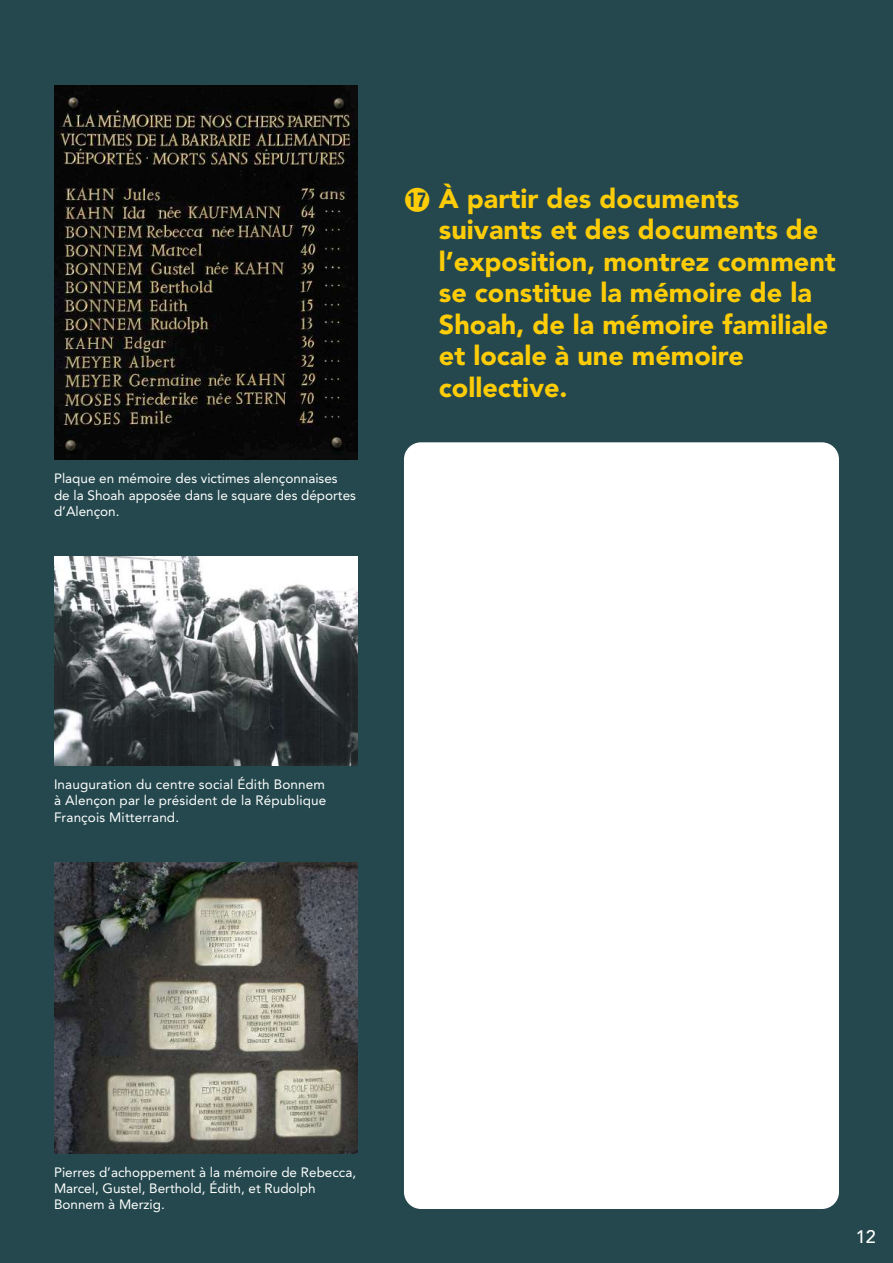
<style>
.page{position:relative;width:893px;height:1263px;background:#24484d}
.page>*{position:absolute;margin:0;border:0;box-sizing:border-box;transform-origin:0 0}
.t1{font:900 27px/31.5px "Avenir LT Std";color:#fecd08}
.t2{font:500 18px "Avenir LT Std";color:#fff}
.t3{font:13.5px/16.2px "Avenir LT Std";color:#fff}
.s1{font-family:"Numerics P04";font-weight:400}
</style>
<div class="page">
<div style="left:404px;top:442px;width:435px;height:767px;background:#fff;border-radius:17px"></div>
<img style="left:54px;top:85px;width:303px;height:375px">
<img style="left:54px;top:862px;width:303px;height:291px">
<img style="left:54px;top:557px;width:303px;height:209px">
<p class="t3" style="left:54px;top:471px;width:303px">Plaque en mémoire des victimes alençonnaises de la Shoah apposée dans le square des déportes d’Alençon.</p>
<h1 class="t1" style="left:439px;top:182px;width:398px;text-indent:-35px"><span class="s1">t</span> À partir des documents suivants et des documents de l’exposition, montrez comment se constitue la mémoire de la<br>Shoah, de la mémoire familiale et locale à une mémoire collective.</h1>
<p class="t3" style="left:54px;top:776px;width:274px;text-align:justify">Inauguration du centre social Édith Bonnem à Alençon par le président de la République François Mitterrand.</p>
<p class="t3" style="left:54px;top:1164px;width:304px">Pierres d’achoppement à la mémoire de Rebecca,<br>Marcel, Gustel, Berthold, Édith, et Rudolph<br>Bonnem à Merzig.</p>
<h2 class="t2" style="left:856px;top:1226px;width:22px">12</h2>
</div>
